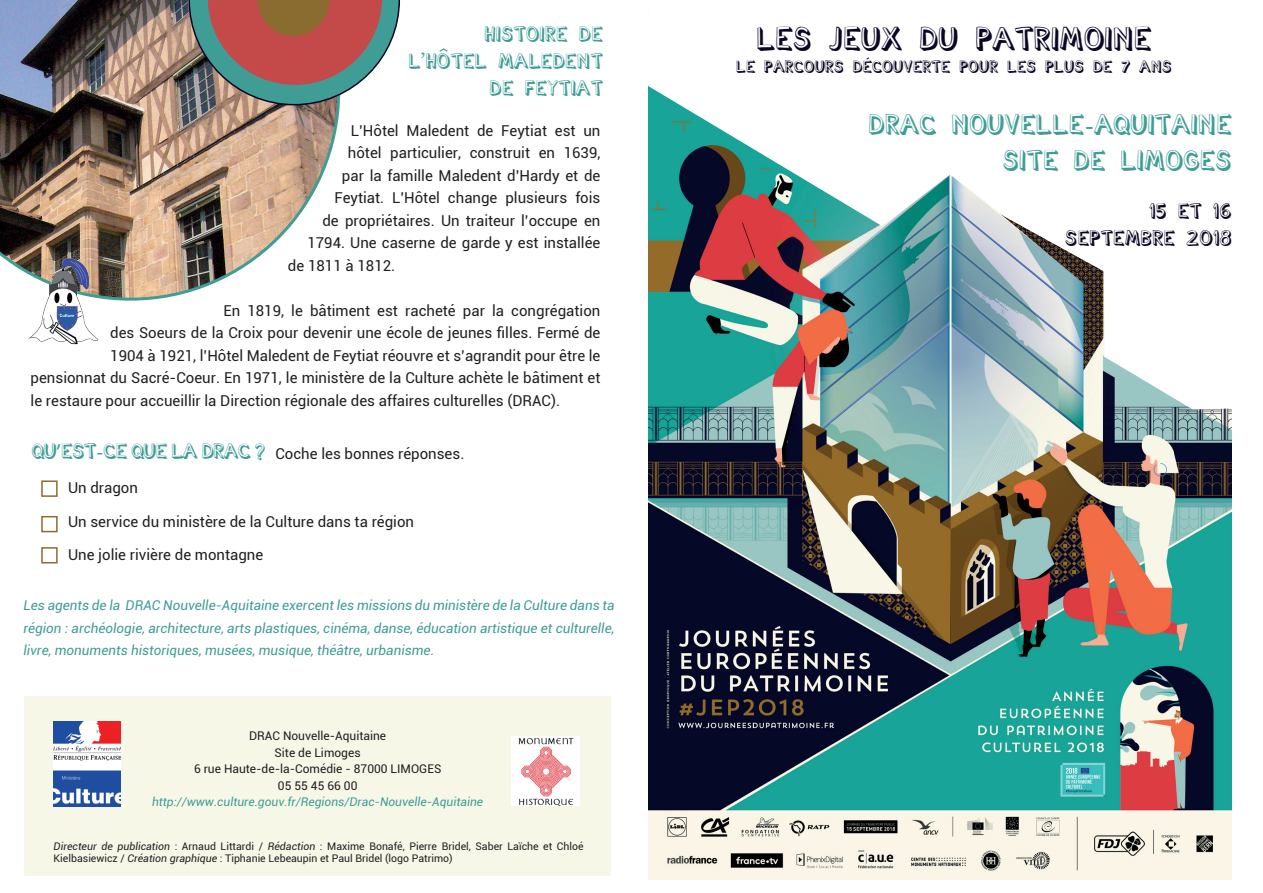
<style>
.page{position:relative;width:1263px;height:893px;background:#fff}
.page>*{position:absolute;margin:0;border:0;box-sizing:border-box;transform-origin:0 0}
.t1{font:34.5px "Cartoonish";color:#0a0725}
.t2{font:30px/36px "Cartoonish";color:#3f9d95;text-align:right}
.t3{font:22.5px/27px "Cartoonish";color:#3f9d95;text-align:right}
.t4{font:22.5px/27px "Cartoonish";color:#0a0725;text-align:right}
.t5{font:18px "Cartoonish";color:#0a0725}
.t6{font:15px "Roboto";color:#231f20}
.t7{font:italic 13.5px/22.5px "Roboto";color:#3f9d95;text-align:justify}
.t8{font:12px/16.5px "Roboto";color:#231f20;text-align:center}
.t9{font:italic 12px "Roboto";color:#3f9d95}
.t10{font:10.5px/12px "Roboto";color:#231f20}
.s1{font-family:"Century"}
.s2{font-family:"Cartoonish";font-size:22.5px;color:#3f9d95}
.s3{font-family:"Corbel";font-size:22.5px;color:#3f9d95}
.s4{font-style:italic}
.s5{font-family:"Corbel"}
</style>
<div class="page">
<img style="left:648px;top:409px;width:584px;height:470px">
<img style="left:0;top:0;width:340px;height:301px">
<svg style="left:188px;top:0;width:212px;height:105px;background:#997770"></svg>
<img style="left:26px;top:255px;width:76px;height:90px">
<svg style="left:648px;top:59px;width:584px;height:350px"></svg>
<svg style="left:439px;top:48px;width:9px;height:4px"></svg>
<div style="left:41px;top:480px;width:17px;height:17px;border:2px solid #8b6c30"></div>
<div style="left:41px;top:516px;width:17px;height:16px;border:2px solid #8b6c30"></div>
<div style="left:41px;top:547px;width:17px;height:16px;border:2px solid #8b6c30"></div>
<div style="left:24px;top:696px;width:587px;height:180px;background:#f7f7e8"></div>
<img style="left:53px;top:721px;width:67px;height:85px">
<img style="left:511px;top:736px;width:69px;height:70px">
<h3 class="t3" style="left:408px;top:22px;width:196px">HISTOIRE DE<br>L<span class="s1">’</span>HOTEL MALEDENT<br>DE FEYTIAT</h3>
<h1 class="t1" style="left:756px;top:27px;width:397px">LES JEUX DU PATRIMOINE</h1>
<p class="t5" style="left:736px;top:60px;width:437px">LE PARCOURS DECOUVERTE POUR LES PLUS DE 7 ANS</p>
<p class="t6" style="left:351px;top:120px;width:251px">L’Hôtel Maledent de Feytiat est un</p>
<p class="t6" style="left:348px;top:142px;width:254px">hôtel particulier, construit en 1639,</p>
<p class="t6" style="left:342px;top:165px;width:260px">par la famille Maledent d’Hardy et de</p>
<p class="t6" style="left:334px;top:187px;width:267px">Feytiat. L’Hôtel change plusieurs fois</p>
<p class="t6" style="left:322px;top:210px;width:279px">de propriétaires. Un traiteur l’occupe en</p>
<p class="t6" style="left:307px;top:232px;width:294px">1794. Une caserne de garde y est installée</p>
<p class="t6" style="left:288px;top:255px;width:109px">de 1811 à 1812.</p>
<p class="t6" style="left:223px;top:300px;width:378px">En 1819, le bâtiment est racheté par la congrégation</p>
<p class="t6" style="left:110px;top:322px;width:492px">des Soeurs de la Croix pour devenir une école de jeunes filles. Fermé de</p>
<p class="t6" style="left:110px;top:345px;width:492px">1904 à 1921, l’Hôtel Maledent de Feytiat réouvre et s’agrandit pour être le</p>
<p class="t6" style="left:31px;top:367px;width:571px">pensionnat du Sacré-Coeur. En 1971, le ministère de la Culture achète le bâtiment et</p>
<p class="t6" style="left:31px;top:390px;width:531px">le restaure pour accueillir la Direction régionale des affaires culturelles (DRAC).</p>
<p class="t6" style="left:32px;top:443px;width:434px"><span class="s2">QU</span><span class="s3">’</span><span class="s2">EST</span><span class="s3">-</span><span class="s2">CE QUE LA DRAC ?</span> Coche les bonnes réponses.</p>
<p class="t6" style="left:68px;top:477px;width:71px">Un dragon</p>
<p class="t6" style="left:68px;top:511px;width:348px">Un service du ministère de la Culture dans ta région</p>
<p class="t6" style="left:68px;top:544px;width:197px">Une jolie rivière de montagne</p>
<p class="t7" style="left:23px;top:594px;width:593px">Les agents de la DRAC Nouvelle-Aquitaine exercent les missions du ministère de la Culture dans ta région : archéologie, architecture, arts plastiques, cinéma, danse, éducation artistique et culturelle, livre, monuments historiques, musées, musique, théâtre, urbanisme.</p>
<p class="t8" style="left:194px;top:727px;width:249px">DRAC Nouvelle-Aquitaine<br>Site de Limoges<br>6 rue Haute-de-la-Comédie - 87000 LIMOGES<br>05 55 45 66 00</p>
<p class="t9" style="left:152px;top:794px;width:333px">http://www.culture.gouv.fr/Regions/Drac-Nouvelle-Aquitaine</p>
<p class="t10" style="left:54px;top:840px;width:531px"><span class="s4">Directeur de publication</span> : Arnaud Littardi / <span class="s4">Rédaction</span> : Maxime Bonafé, Pierre Bridel, Saber Laïche et Chloé<br>Kielbasiewicz / <span class="s4">Création graphique</span> : Tiphanie Lebeaupin et Paul Bridel (logo Patrimo)</p>
<h2 class="t2" style="left:868px;top:109px;width:365px">DRAC NOUVELLE<span class="s5">-</span>AQUITAINE<br>SITE DE LIMOGES</h2>
<h3 class="t4" style="left:1065px;top:199px;width:168px">15 ET 16<br>SEPTEMBRE 2018</h3>
</div>
